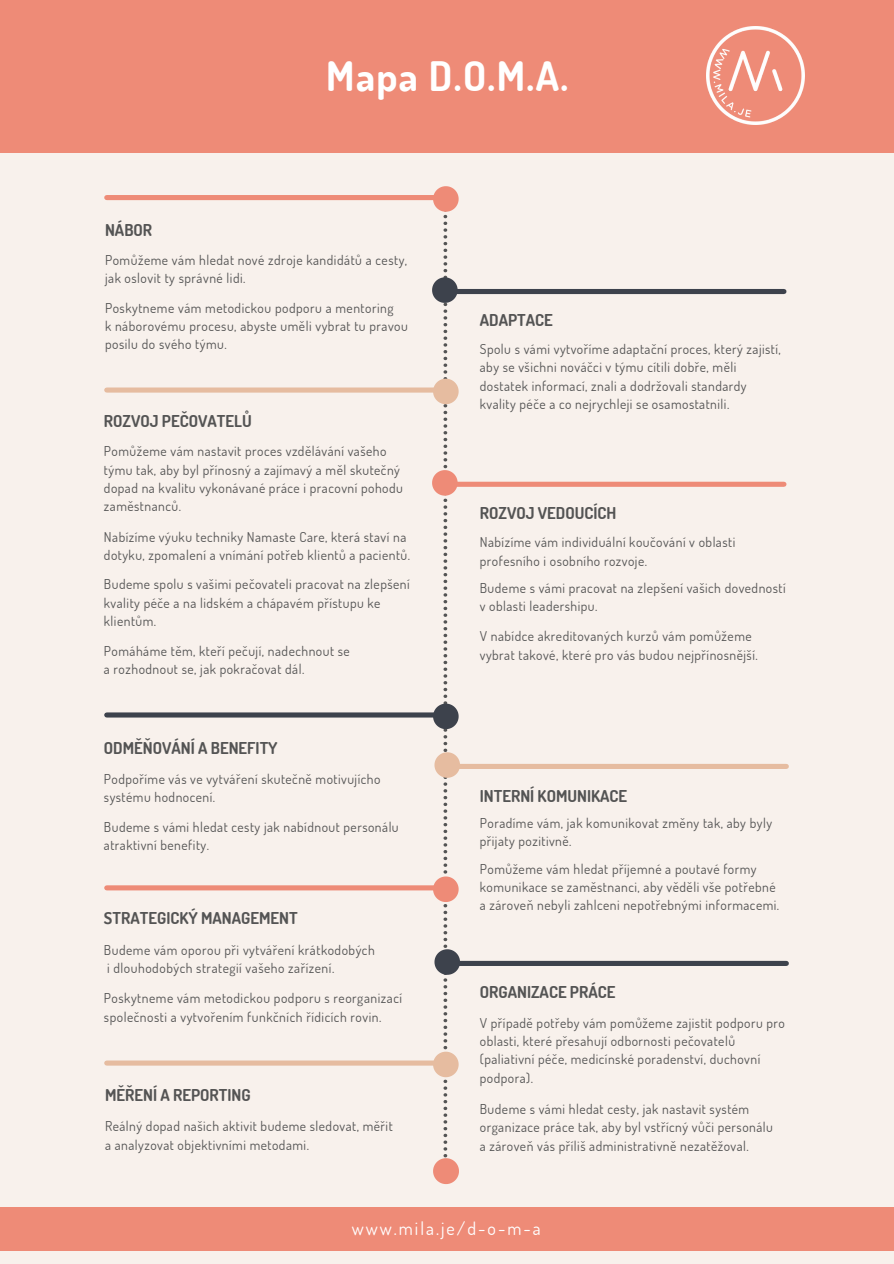
<style>
.page{position:relative;width:894px;height:1264px;background:#fff}
.page>*{position:absolute;margin:0;border:0;box-sizing:border-box;transform-origin:0 0}
.t1{font:700 40.65px "Dosis";color:#fff}
.t2{font:18px "Dosis";letter-spacing:.11em;color:#fff}
.t3{font:700 16.35px "Dosis";color:#545454}
.t4{font:13.65px/18.5px "Dosis";letter-spacing:.035em;color:#545454}
</style>
<div class="page">
<div style="left:0;top:0;width:893px;height:1263px;background:#f8f1ec"></div>
<div style="left:447px;top:763px;width:339px;height:6px;background:#e6bca0"></div>
<div style="left:444px;top:289px;width:339px;height:5px;background:#3d424c"></div>
<div style="left:107px;top:195px;width:339px;height:5px;background:#ee8b77"></div>
<div style="left:107px;top:387px;width:339px;height:5px;background:#e6bca0"></div>
<div style="left:444px;top:481px;width:339px;height:6px;background:#ee8b77"></div>
<div style="left:107px;top:712px;width:339px;height:5px;background:#3d424c"></div>
<div style="left:107px;top:885px;width:339px;height:5px;background:#ee8b77"></div>
<div style="left:447px;top:960px;width:339px;height:6px;background:#3d424c"></div>
<div style="left:107px;top:1060px;width:339px;height:5px;background:#e6bca0"></div>
<svg style="left:432px;top:186px;width:28px;height:998px"></svg>
<div style="left:0;top:0;width:893px;height:152px;background:#ee8b77"></div>
<img style="left:706px;top:27px;width:98px;height:98px">
<div style="left:0;top:1207px;width:893px;height:44px;background:#ee8b77"></div>
<p class="t3" style="left:105px;top:219px;width:49px">NÁBOR</p>
<p class="t1" style="left:326px;top:49px;width:243px">Mapa D.O.M.A.</p>
<p class="t4" style="left:105px;top:250px;width:303px">Pomůžeme vám hledat nové zdroje kandidátů a cesty, jak oslovit ty správné lidi.</p>
<p class="t4" style="left:105px;top:298px;width:290px">Poskytneme vám metodickou podporu a mentoring</p>
<p class="t4" style="left:105px;top:316px;width:304px">k náborovému procesu, abyste uměli vybrat tu pravou posilu do svého týmu.</p>
<p class="t3" style="left:104px;top:410px;width:149px">ROZVOJ PEČOVATELŮ</p>
<p class="t4" style="left:104px;top:441px;width:300px">Pomůžeme vám nastavit proces vzdělávání vašeho týmu tak, aby byl přínosný a zajímavý a měl skutečný dopad na kvalitu vykonávané práce i pracovní pohodu zaměstnanců.</p>
<p class="t4" style="left:104px;top:527px;width:307px">Nabízíme výuku techniky Namaste Care, která staví na dotyku, zpomalení a vnímání potřeb klientů a pacientů.</p>
<p class="t4" style="left:104px;top:575px;width:307px">Budeme spolu s vašimi pečovateli pracovat na zlepšení kvality péče a na lidském a chápavém přístupu ke klientům.</p>
<p class="t4" style="left:104px;top:641px;width:247px">Pomáháme těm, kteří pečují, nadechnout se</p>
<p class="t4" style="left:104px;top:660px;width:202px">a rozhodnout se, jak pokračovat dál.</p>
<p class="t3" style="left:104px;top:737px;width:175px">ODMĚŇOVÁNÍ A BENEFITY</p>
<p class="t4" style="left:104px;top:769px;width:278px">Podpoříme vás ve vytváření skutečně motivujícho systému hodnocení.</p>
<p class="t3" style="left:479px;top:309px;width:75px">ADAPTACE</p>
<p class="t4" style="left:479px;top:339px;width:302px">Spolu s vámi vytvoříme adaptační proces, který zajistí, aby se všichni nováčci v týmu cítili dobře, měli dostatek informací, znali a dodržovali standardy kvality péče a co nejrychleji se osamostatnili.</p>
<p class="t3" style="left:479px;top:501px;width:138px">ROZVOJ VEDOUCÍCH</p>
<p class="t4" style="left:479px;top:532px;width:257px">Nabízíme vám individuální koučování v oblasti profesního i osobního rozvoje.</p>
<p class="t4" style="left:479px;top:578px;width:307px">Budeme s vámi pracovat na zlepšení vašich dovedností v oblasti leadershipu.</p>
<p class="t4" style="left:479px;top:626px;width:279px">V nabídce akreditovaných kurzů vám pomůžeme vybrat takové, které pro vás budou nejpřínosnější.</p>
<p class="t3" style="left:479px;top:785px;width:149px">INTERNÍ KOMUNIKACE</p>
<p class="t4" style="left:104px;top:817px;width:296px">Budeme s vámi hledat cesty jak nabídnout personálu atraktivní benefity.</p>
<p class="t4" style="left:479px;top:813px;width:294px">Poradíme vám, jak komunikovat změny tak, aby byly přijaty pozitivně.</p>
<p class="t3" style="left:104px;top:907px;width:195px">STRATEGICKÝ MANAGEMENT</p>
<p class="t4" style="left:104px;top:940px;width:272px">Budeme vám oporou při vytváření krátkodobých</p>
<p class="t4" style="left:107px;top:958px;width:228px">i dlouhodobých strategií vašeho zařízení.</p>
<p class="t4" style="left:104px;top:988px;width:299px">Poskytneme vám metodickou podporu s reorganizací společnosti a vytvořením funkčních řídicích rovin.</p>
<p class="t3" style="left:105px;top:1084px;width:147px">MĚŘENÍ A REPORTING</p>
<p class="t4" style="left:105px;top:1116px;width:289px">Reálný dopad našich aktivit budeme sledovat, měřit</p>
<p class="t4" style="left:105px;top:1134px;width:205px">a analyzovat objektivními metodami.</p>
<p class="t4" style="left:479px;top:859px;width:297px">Pomůžeme vám hledat příjemné a poutavé formy komunikace se zaměstnanci, aby věděli vše potřebné</p>
<p class="t4" style="left:479px;top:895px;width:301px">a zároveň nebyli zahlceni nepotřebnými informacemi.</p>
<p class="t3" style="left:479px;top:981px;width:137px">ORGANIZACE PRÁCE</p>
<p class="t4" style="left:479px;top:1012px;width:306px">V případě potřeby vám pomůžeme zajistit podporu pro oblasti, které přesahují odbornosti pečovatelů (paliativní péče, medicínské poradenství, duchovní podpora).</p>
<p class="t4" style="left:479px;top:1099px;width:294px">Budeme s vámi hledat cesty, jak nastavit systém organizace práce tak, aby byl vstřícný vůči personálu</p>
<p class="t4" style="left:479px;top:1135px;width:270px">a zároveň vás příliš administrativně nezatěžoval.</p>
<p class="t2" style="left:351px;top:1216px;width:190px">www.mila.je/d-o-m-a</p>
</div>
